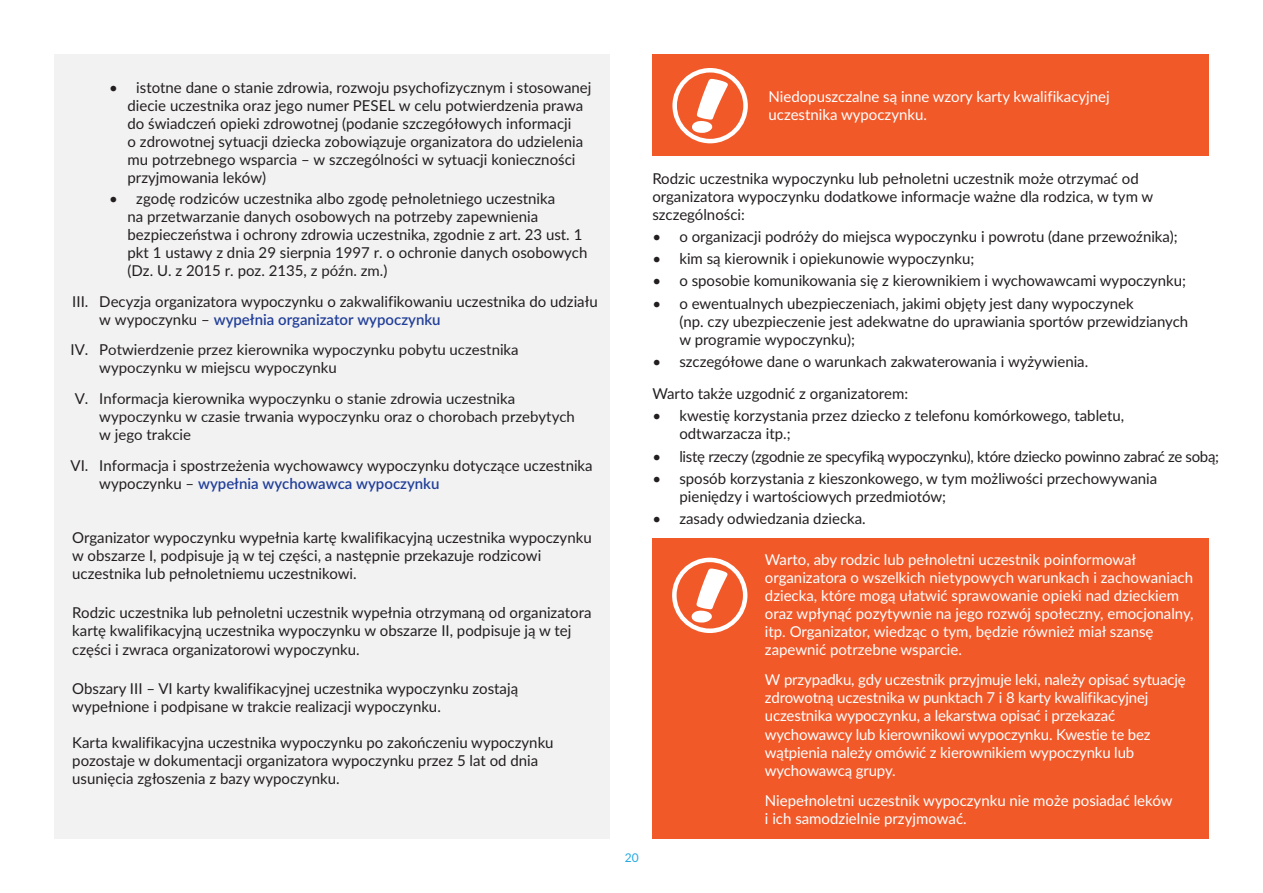
<style>
.page{position:relative;width:1263px;height:893px;background:#fff}
.page>*{position:absolute;margin:0;border:0;box-sizing:border-box;transform-origin:0 0}
.tekst{font:15px/18px "Lato";color:#231f20}
.tekst-2{font:15px/18px "Lato";color:#fff}
.tekst-3{font:15px "Lato";letter-spacing:-.02em;color:#231f20}
.t1{font:12px "Lato";color:#24aae1}
.s1{font-weight:600;color:#223f99}
</style>
<div class="page">
<div style="left:54px;top:54px;width:556px;height:785px;background:#f2f2f2"></div>
<div style="left:652px;top:538px;width:556px;height:301px;background:#f15929"></div>
<svg style="left:672px;top:558px;width:75px;height:75px"></svg>
<div style="left:653px;top:54px;width:556px;height:101px;background:#f15929"></div>
<svg style="left:672px;top:68px;width:76px;height:75px"></svg>
<p class="tekst" style="left:128px;top:78px;width:465px;text-indent:-18px">• istotne dane o stanie zdrowia, rozwoju psychofizycznym i stosowanej diecie uczestnika oraz jego numer PESEL w celu potwierdzenia prawa do świadczeń opieki zdrowotnej (podanie szczegółowych informacji<br>o zdrowotnej sytuacji dziecka zobowiązuje organizatora do udzielenia mu potrzebnego wsparcia – w szczególności w sytuacji konieczności przyjmowania leków)</p>
<p class="tekst" style="left:128px;top:189px;width:461px;text-indent:-18px">• zgodę rodziców uczestnika albo zgodę pełnoletniego uczestnika<br>na przetwarzanie danych osobowych na potrzeby zapewnienia bezpieczeństwa i ochrony zdrowia uczestnika, zgodnie z art. 23 ust. 1 pkt 1 ustawy z dnia 29 sierpnia 1997 r. o ochronie danych osobowych (Dz. U. z 2015 r. poz. 2135, z późn. zm.)</p>
<p class="tekst" style="left:99px;top:291px;width:500px;text-indent:-27px">III. Decyzja organizatora wypoczynku o zakwalifikowaniu uczestnika do udziału w wypoczynku – <span class="s1">wypełnia organizator wypoczynku</span></p>
<p class="tekst" style="left:99px;top:340px;width:421px;text-indent:-29px">IV. Potwierdzenie przez kierownika wypoczynku pobytu uczestnika wypoczynku w miejscu wypoczynku</p>
<p class="tekst" style="left:99px;top:389px;width:477px;text-indent:-25px">V. Informacja kierownika wypoczynku o stanie zdrowia uczestnika wypoczynku w czasie trwania wypoczynku oraz o chorobach przebytych w jego trakcie</p>
<p class="tekst" style="left:99px;top:456px;width:495px;text-indent:-29px">VI. Informacja i spostrzeżenia wychowawcy wypoczynku dotyczące uczestnika wypoczynku – <span class="s1">wypełnia wychowawca wypoczynku</span></p>
<p class="tekst" style="left:72px;top:528px;width:521px">Organizator wypoczynku wypełnia kartę kwalifikacyjną uczestnika wypoczynku w obszarze I, podpisuje ją w tej części, a następnie przekazuje rodzicowi uczestnika lub pełnoletniemu uczestnikowi.</p>
<p class="tekst" style="left:72px;top:603px;width:521px">Rodzic uczestnika lub pełnoletni uczestnik wypełnia otrzymaną od organizatora kartę kwalifikacyjną uczestnika wypoczynku w obszarze II, podpisuje ją w tej części i zwraca organizatorowi wypoczynku.</p>
<p class="tekst" style="left:72px;top:679px;width:447px">Obszary III – VI karty kwalifikacyjnej uczestnika wypoczynku zostają wypełnione i podpisane w trakcie realizacji wypoczynku.</p>
<p class="tekst" style="left:72px;top:733px;width:483px">Karta kwalifikacyjna uczestnika wypoczynku po zakończeniu wypoczynku pozostaje w dokumentacji organizatora wypoczynku przez 5 lat od dnia usunięcia zgłoszenia z bazy wypoczynku.</p>
<p class="tekst-2" style="left:768px;top:87px;width:343px">Niedopuszczalne są inne wzory karty kwalifikacyjnej uczestnika wypoczynku.</p>
<p class="t1" style="left:625px;top:849px;width:15px">20</p>
<p class="tekst" style="left:652px;top:169px;width:502px">Rodzic uczestnika wypoczynku lub pełnoletni uczestnik może otrzymać od organizatora wypoczynku dodatkowe informacje ważne dla rodzica, w tym w szczególności:</p>
<p class="tekst" style="left:652px;top:227px;width:527px">• o organizacji podróży do miejsca wypoczynku i powrotu (dane przewoźnika);</p>
<p class="tekst" style="left:652px;top:249px;width:323px">• kim są kierownik i opiekunowie wypoczynku;</p>
<p class="tekst" style="left:652px;top:271px;width:535px">• o sposobie komunikowania się z kierownikiem i wychowawcami wypoczynku;</p>
<p class="tekst" style="left:679px;top:294px;width:510px;text-indent:-27px">• o ewentualnych ubezpieczeniach, jakimi objęty jest dany wypoczynek<br>(np. czy ubezpieczenie jest adekwatne do uprawiania sportów przewidzianych w programie wypoczynku);</p>
<p class="tekst" style="left:652px;top:352px;width:437px">• szczegółowe dane o warunkach zakwaterowania i wyżywienia.</p>
<p class="tekst" style="left:652px;top:384px;width:257px">Warto także uzgodnić z organizatorem:</p>
<p class="tekst" style="left:679px;top:406px;width:446px;text-indent:-27px">• kwestię korzystania przez dziecko z telefonu komórkowego, tabletu, odtwarzacza itp.;</p>
<p class="tekst-3" style="left:652px;top:445px;width:568px">• listę rzeczy (zgodnie ze specyfiką wypoczynku), które dziecko powinno zabrać ze sobą;</p>
<p class="tekst" style="left:679px;top:469px;width:479px;text-indent:-27px">• sposób korzystania z kieszonkowego, w tym możliwości przechowywania pieniędzy i wartościowych przedmiotów;</p>
<p class="tekst" style="left:652px;top:509px;width:215px">• zasady odwiedzania dziecka.</p>
<p class="tekst-2" style="left:765px;top:550px;width:430px">Warto, aby rodzic lub pełnoletni uczestnik poinformował organizatora o wszelkich nietypowych warunkach i zachowaniach dziecka, które mogą ułatwić sprawowanie opieki nad dzieckiem oraz wpłynąć pozytywnie na jego rozwój społeczny, emocjonalny, itp. Organizator, wiedząc o tym, będzie również miał szansę zapewnić potrzebne wsparcie.</p>
<p class="tekst-2" style="left:765px;top:670px;width:422px">W przypadku, gdy uczestnik przyjmuje leki, należy opisać sytuację zdrowotną uczestnika w punktach 7 i 8 karty kwalifikacyjnej uczestnika wypoczynku, a lekarstwa opisać i przekazać wychowawcy lub kierownikowi wypoczynku. Kwestie te bez wątpienia należy omówić z kierownikiem wypoczynku lub wychowawcą grupy.</p>
<p class="tekst-2" style="left:765px;top:791px;width:409px">Niepełnoletni uczestnik wypoczynku nie może posiadać leków i ich samodzielnie przyjmować.</p>
</div>
